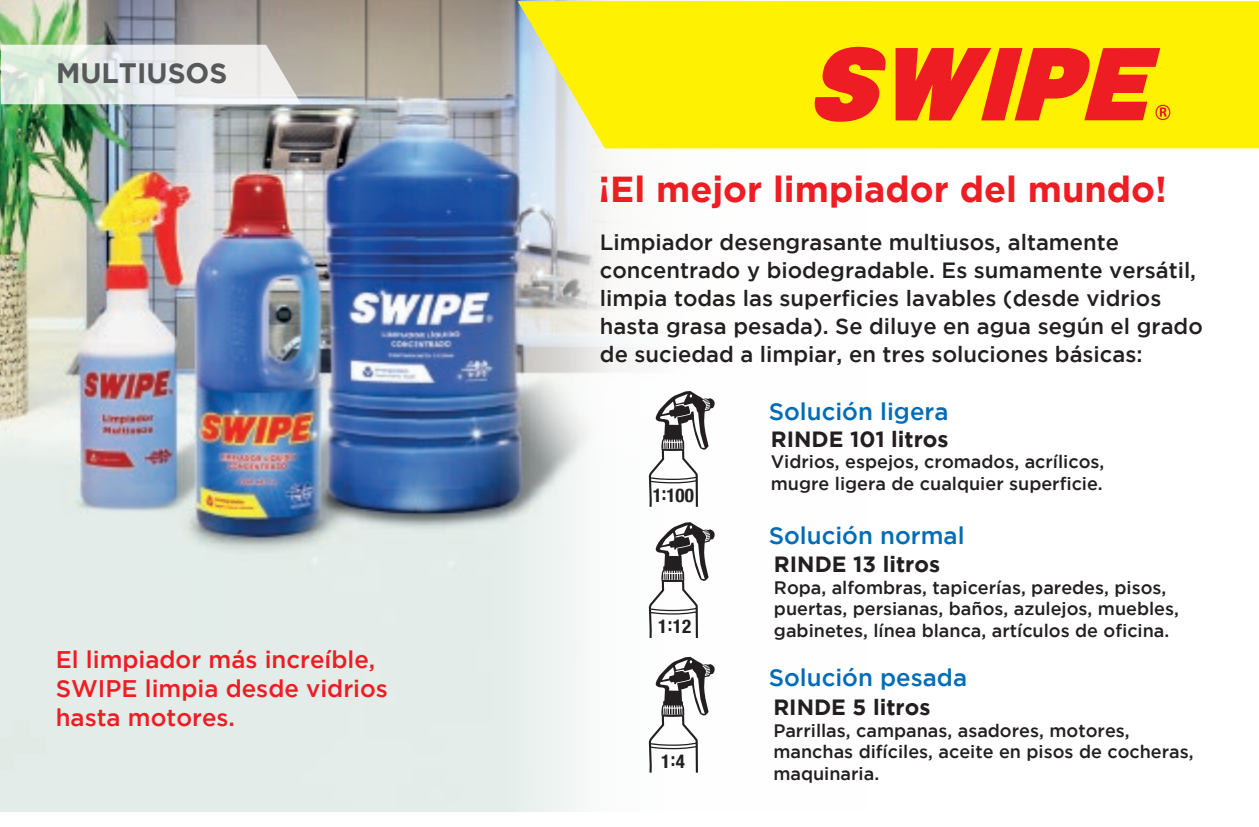
<style>
.page{position:relative;width:1259px;height:827px;background:#fff}
.page>*{position:absolute;margin:0;border:0;box-sizing:border-box;transform-origin:0 0}
.t1{font:700 36px "Gotham";color:#ee1d23}
.t2{font:700 28px "Gotham";color:#57585a}
.t3{font:500 24px/28.8px "Gotham";color:#ee1d23}
.t4{font:500 24px "Gotham";color:#006cb7}
.t5{font:500 22px/28px "Gotham";color:#231f20}
.t6{font:700 22px "Gotham";color:#231f20}
.t7{font:700 condensed 19px "Helvetica Neue";color:#231f20}
.t8{font:500 18px/21.6px "Gotham";color:#231f20}
</style>
<div class="page">
<img style="left:0;top:1px;width:496px;height:809px">
<svg style="left:496px;top:1px;width:68px;height:809px"></svg>
<svg style="left:517px;top:1px;width:741px;height:147px;fill:#fff101"></svg>
<svg style="left:1px;top:45px;width:300px;height:59px"></svg>
<svg style="left:648px;top:391px;width:67px;height:115px"></svg>
<svg style="left:648px;top:522px;width:67px;height:115px"></svg>
<svg style="left:648px;top:656px;width:67px;height:116px"></svg>
<svg style="left:807px;top:46px;width:81px;height:76px"></svg>
<svg style="left:895px;top:48px;width:274px;height:72px"></svg>
<h2 class="t2" style="left:56px;top:56px;width:173px">MULTIUSOS</h2>
<h3 class="t3" style="left:56px;top:644px;width:333px">El limpiador más increíble,<br>SWIPE limpia desde vidrios hasta motores.</h3>
<h1 class="t1" style="left:598px;top:169px;width:569px">¡El mejor limpiador del mundo!</h1>
<p class="t5" style="left:599px;top:227px;width:604px">Limpiador desengrasante multiusos, altamente concentrado y biodegradable. Es sumamente versátil, limpia todas las superficies lavables (desde vidrios hasta grasa pesada). Se diluye en agua según el grado de suciedad a limpiar, en tres soluciones básicas:</p>
<p class="t7" style="left:652px;top:479px;width:43px">1:100</p>
<p class="t7" style="left:658px;top:610px;width:35px">1:12</p>
<p class="t7" style="left:661px;top:744px;width:25px">1:4</p>
<h3 class="t4" style="left:768px;top:397px;width:181px">Solución ligera</h3>
<p class="t6" style="left:770px;top:426px;width:179px">RINDE 101 litros</p>
<p class="t8" style="left:770px;top:450px;width:335px">Vidrios, espejos, cromados, acrílicos, mugre ligera de cualquier superficie.</p>
<h3 class="t4" style="left:768px;top:521px;width:197px">Solución normal</h3>
<p class="t6" style="left:773px;top:551px;width:168px">RINDE 13 litros</p>
<p class="t8" style="left:773px;top:576px;width:406px">Ropa, alfombras, tapicerías, paredes, pisos, puertas, persianas, baños, azulejos, muebles, gabinetes, línea blanca, artículos de oficina.</p>
<h3 class="t4" style="left:768px;top:663px;width:200px">Solución pesada</h3>
<p class="t6" style="left:773px;top:694px;width:158px">RINDE 5 litros</p>
<p class="t8" style="left:773px;top:718px;width:422px">Parrillas, campanas, asadores, motores, manchas difíciles, aceite en pisos de cocheras, maquinaria.</p>
</div>
